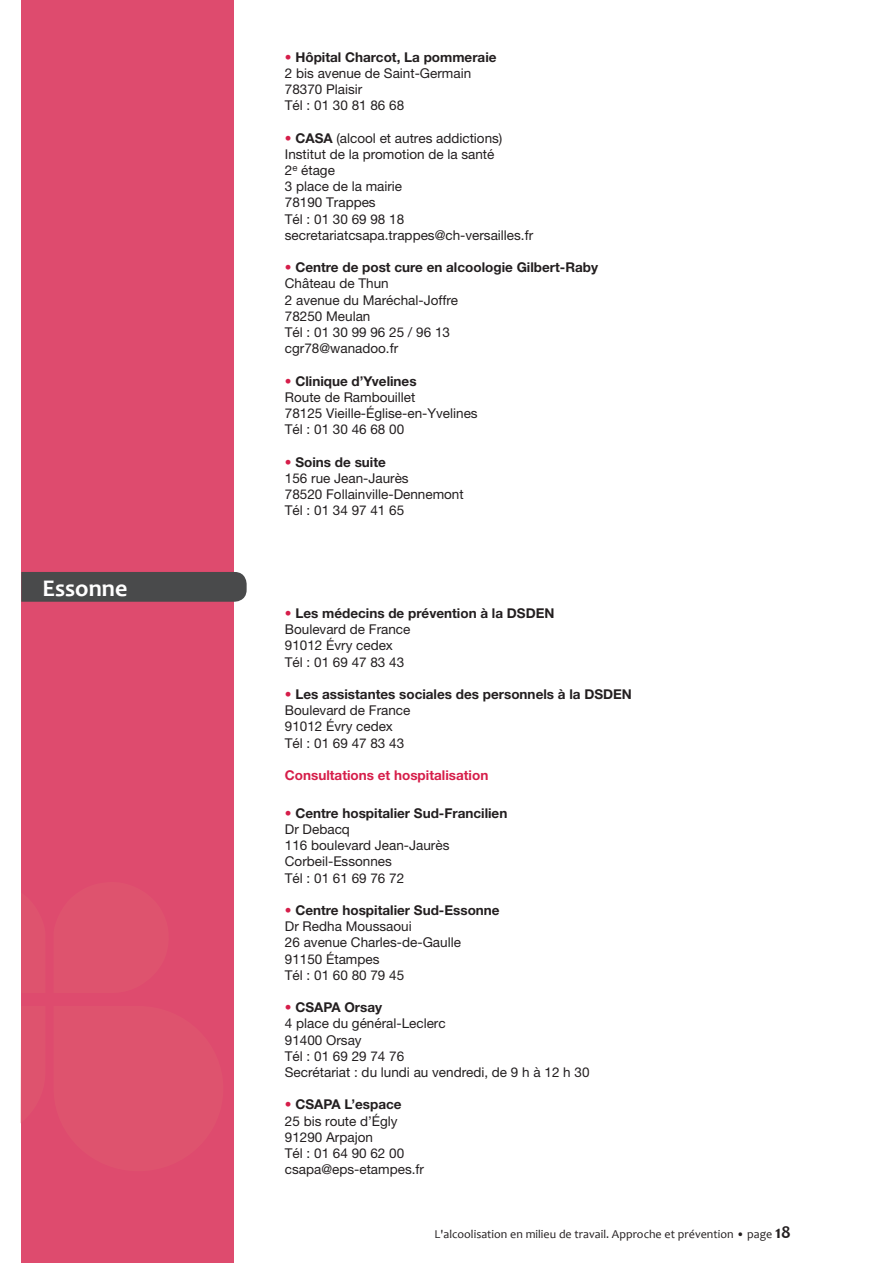
<style>
.page{position:relative;width:893px;height:1263px;background:#fff}
.page>*{position:absolute;margin:0;border:0;box-sizing:border-box;transform-origin:0 0}
.t1{font:700 24px "Candara";color:#fff}
.t2{font:13.5px/16.2px "Helvetica Neue";color:#231f20}
.t3{font:700 13.5px "Helvetica Neue";color:#d61e4a}
.t4{font:12px "Candara";color:#231f20}
.s1{font-weight:700;color:#d61e4a}
.s2{font-weight:700}
.s3{font-weight:700;font-size:18px}
</style>
<div class="page">
<div style="left:21px;top:0;width:213px;height:1263px;background:#de4b6e"></div>
<svg style="left:20px;top:1056px;width:1px;height:67px"></svg>
<div style="left:21px;top:572px;width:226px;height:30px;background:#494a4b"></div>
<h1 class="t1" style="left:43px;top:573px;width:86px">Essonne</h1>
<p class="t2" style="left:285px;top:49px;width:213px"><span class="s1">•</span> <span class="s2">Hôpital Charcot, La pommeraie<br></span>2 bis avenue de Saint-Germain<br>78370 Plaisir<br>Tél : 01 30 81 86 68</p>
<p class="t2" style="left:285px;top:130px;width:250px"><span class="s1">•</span> <span class="s2">CASA</span> (alcool et autres addictions)<br>Institut de la promotion de la santé<br>2<sup>e</sup> étage<br>3 place de la mairie<br>78190 Trappes<br>Tél : 01 30 69 98 18 secretariatcsapa.trappes@ch-versailles.fr</p>
<p class="t2" style="left:285px;top:259px;width:315px"><span class="s1">•</span> <span class="s2">Centre de post cure en alcoologie Gilbert-Raby<br></span>Château de Thun<br>2 avenue du Maréchal-Joffre<br>78250 Meulan<br>Tél : 01 30 99 96 25 / 96 13<br>cgr78@wanadoo.fr</p>
<p class="t2" style="left:285px;top:373px;width:194px"><span class="s1">•</span> <span class="s2">Clinique d’Yvelines<br></span>Route de Rambouillet<br>78125 Vieille-Église-en-Yvelines<br>Tél : 01 30 46 68 00</p>
<p class="t2" style="left:285px;top:454px;width:180px"><span class="s1">•</span> <span class="s2">Soins de suite<br></span>156 rue Jean-Jaurès<br>78520 Follainville-Dennemont<br>Tél : 01 34 97 41 65</p>
<p class="t2" style="left:285px;top:605px;width:271px"><span class="s1">•</span> <span class="s2">Les médecins de prévention à la DSDEN<br></span>Boulevard de France<br>91012 Évry cedex<br>Tél : 01 69 47 83 43</p>
<p class="t2" style="left:285px;top:686px;width:348px"><span class="s1">•</span> <span class="s2">Les assistantes sociales des personnels à la DSDEN<br></span>Boulevard de France<br>91012 Évry cedex<br>Tél : 01 69 47 83 43</p>
<p class="t3" style="left:285px;top:767px;width:205px">Consultations et hospitalisation</p>
<p class="t2" style="left:285px;top:805px;width:224px"><span class="s1">•</span> <span class="s2">Centre hospitalier Sud-Francilien<br></span>Dr Debacq<br>116 boulevard Jean-Jaurès<br>Corbeil-Essonnes<br>Tél : 01 61 69 76 72</p>
<p class="t2" style="left:285px;top:902px;width:216px"><span class="s1">•</span> <span class="s2">Centre hospitalier Sud-Essonne<br></span>Dr Redha Moussaoui<br>26 avenue Charles-de-Gaulle<br>91150 Étampes<br>Tél : 01 60 80 79 45</p>
<p class="t2" style="left:285px;top:999px;width:306px"><span class="s1">•</span> <span class="s2">CSAPA Orsay<br></span>4 place du général-Leclerc<br>91400 Orsay<br>Tél : 01 69 29 74 76<br>Secrétariat : du lundi au vendredi, de 9 h à 12 h 30</p>
<p class="t2" style="left:285px;top:1096px;width:141px"><span class="s1">•</span> <span class="s2">CSAPA L’espace<br></span>25 bis route d’Égly<br>91290 Arpajon<br>Tél : 01 64 90 62 00 csapa@eps-etampes.fr</p>
<p class="t4" style="left:435px;top:1227px;width:358px">L'alcoolisation en milieu de travail. Approche et prévention • page <span class="s3">18</span></p>
</div>
